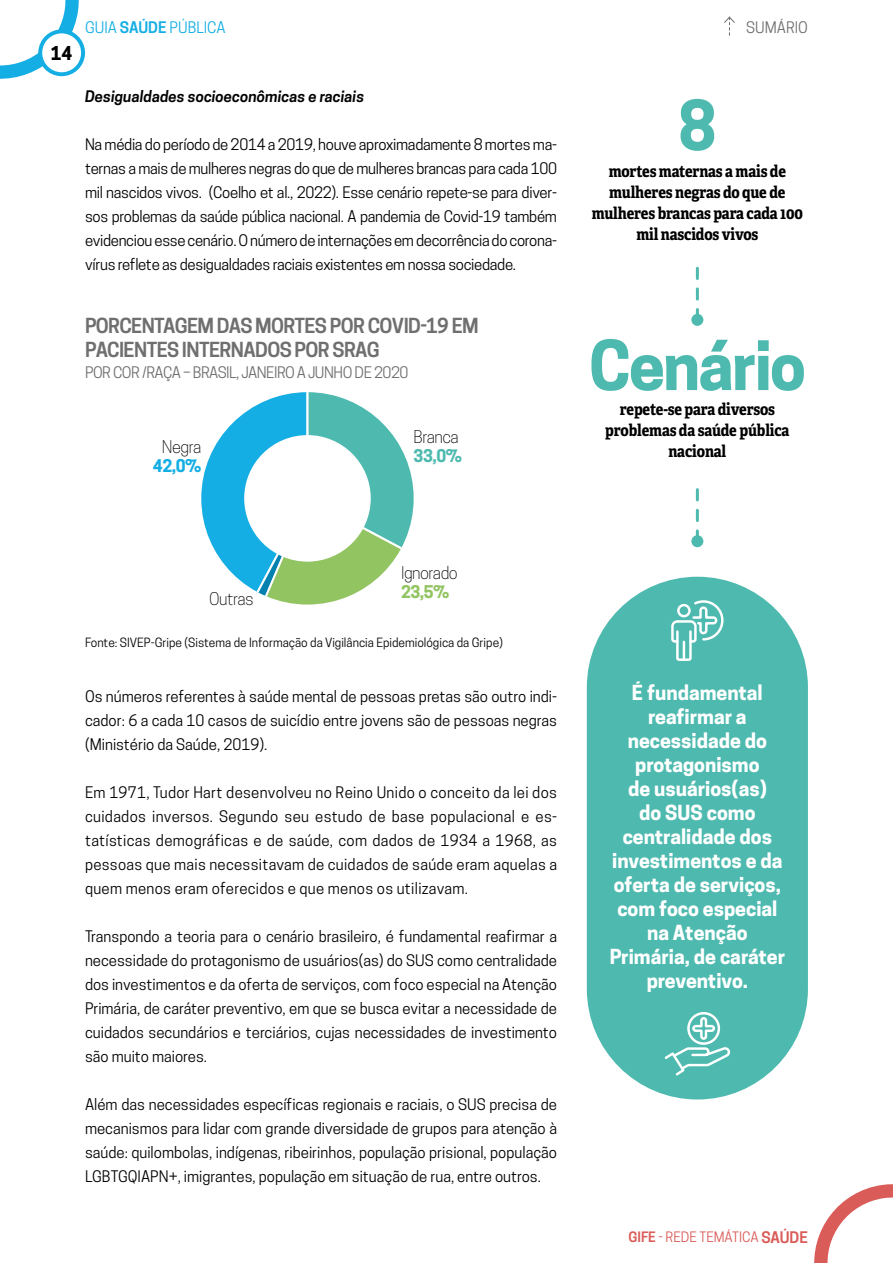
<style>
.page{position:relative;width:893px;height:1263px;background:#fff}
.page>*{position:absolute;margin:0;border:0;box-sizing:border-box;transform-origin:0 0}
.t1{font:700 64.5px "Cooper Hewitt";letter-spacing:-.03em;color:#4ebaaf}
.t2{font:700 19.5px/24px "Cooper Hewitt";color:#fff;text-align:center}
.t3{font:600 19.5px/24px "Cooper Hewitt";letter-spacing:-.03em;color:#706f6f}
.t4{font:700 18px "Cooper Hewitt";color:#000}
.t5{font:700 16.5px/21px "Adelle Condensed";letter-spacing:-.01em;color:#000;text-align:center}
.t6{font:300 16.5px "Cooper Hewitt";letter-spacing:-.03em;color:#000}
.t7{font:700 16.5px "Cooper Hewitt";color:#4ebaaf}
.t8{font:700 16.5px "Cooper Hewitt";color:#93c462}
.t9{font:700 16.5px "Cooper Hewitt";color:#15aee4}
.t10{font:15px/24px "Cooper Hewitt";color:#000;text-align:justify}
.t11{font:15px "Cooper Hewitt";letter-spacing:-.03em;color:#706f6f}
.t12{font:italic 600 15px "Cooper Hewitt";color:#000}
.t13{font:15px "Cooper Hewitt";color:#15aee4}
.t14{font:15px "Cooper Hewitt";color:#706f6f}
.t15{font:13.5px "Cooper Hewitt";color:#d95c58}
.t16{font:12px "Cooper Hewitt";color:#000}
.s1{font-weight:600}
.s2{font-weight:600;font-size:15px}
</style>
<div class="page">
<svg style="left:201px;top:392px;width:213px;height:212px"></svg>
<div style="left:244px;top:435px;width:127px;height:127px;background:#fff;border-radius:50%"></div>
<svg style="left:696px;top:268px;width:3px;height:46px"></svg>
<div style="left:691px;top:314px;width:12px;height:12px;background:#4ebaaf;border-radius:50%"></div>
<svg style="left:696px;top:490px;width:3px;height:45px"></svg>
<div style="left:691px;top:535px;width:12px;height:12px;background:#4ebaaf;border-radius:50%"></div>
<div style="left:587px;top:577px;width:221px;height:522px;background:#4ebaaf;border-radius:111px"></div>
<svg style="left:671px;top:600px;width:53px;height:61px"></svg>
<svg style="left:664px;top:1012px;width:67px;height:64px"></svg>
<svg style="left:814px;top:1184px;width:79px;height:79px"></svg>
<svg style="left:0;top:0;width:85px;height:79px"></svg>
<svg style="left:724px;top:16px;width:11px;height:19px"></svg>
<p class="t4" style="left:51px;top:42px;width:23px">14</p>
<p class="t13" style="left:85px;top:19px;width:142px">GUIA <span class="s1">SAÚDE</span> PÚBLICA</p>
<p class="t12" style="left:85px;top:88px;width:281px">Desigualdades socioeconômicas e raciais</p>
<p class="t10" style="left:85px;top:132px;width:474px">Na média do período de 2014 a 2019, houve aproximadamente 8 mortes ma&shy;ternas a mais de mulheres negras do que de mulheres brancas para cada 100 mil nascidos vivos. (Coelho et al., 2022). Esse cenário repete-se para diver&shy;sos problemas da saúde pública nacional. A pandemia de Covid-19 também evidenciou esse cenário. O número de internações em decorrência do corona&shy;vírus reflete as desigualdades raciais existentes em nossa sociedade.</p>
<h2 class="t3" style="left:85px;top:313px;width:395px">PORCENTAGEM DAS MORTES POR COVID-19 EM<br>PACIENTES INTERNADOS POR SRAG</h2>
<p class="t11" style="left:85px;top:363px;width:325px">POR COR /RAÇA – BRASIL, JANEIRO A JUNHO DE 2020</p>
<p class="t6" style="left:162px;top:437px;width:41px">Negra</p>
<p class="t9" style="left:153px;top:456px;width:50px">42,0%</p>
<p class="t6" style="left:414px;top:427px;width:47px">Branca</p>
<p class="t7" style="left:414px;top:446px;width:50px">33,0%</p>
<h1 class="t1" style="left:678px;top:88px;width:40px">8</h1>
<p class="t14" style="left:746px;top:19px;width:63px">SUMÁRIO</p>
<p class="t5" style="left:592px;top:160px;width:213px">mortes maternas a mais de mulheres negras do que de mulheres brancas para cada 100 mil nascidos vivos</p>
<h1 class="t1" style="left:589px;top:328px;width:218px">Cenário</h1>
<p class="t5" style="left:605px;top:398px;width:186px">repete-se para diversos problemas da saúde pública nacional</p>
<p class="t6" style="left:401px;top:563px;width:58px">Ignorado</p>
<p class="t8" style="left:401px;top:582px;width:50px">23,5%</p>
<p class="t6" style="left:209px;top:589px;width:46px">Outras</p>
<p class="t16" style="left:85px;top:635px;width:419px">Fonte: SIVEP-Gripe (Sistema de Informação da Vigilância Epidemiológica da Gripe)</p>
<p class="t10" style="left:85px;top:684px;width:474px">Os números referentes à saúde mental de pessoas pretas são outro indi&shy;cador: 6 a cada 10 casos de suicídio entre jovens são de pessoas negras (Ministério da Saúde, 2019).</p>
<p class="t10" style="left:85px;top:780px;width:474px">Em 1971, Tudor Hart desenvolveu no Reino Unido o conceito da lei dos cuidados inversos. Segundo seu estudo de base populacional e es&shy;tatísticas demográficas e de saúde, com dados de 1934 a 1968, as pessoas que mais necessitavam de cuidados de saúde eram aquelas a quem menos eram oferecidos e que menos os utilizavam.</p>
<p class="t10" style="left:85px;top:924px;width:474px">Transpondo a teoria para o cenário brasileiro, é fundamental reafirmar a necessidade do protagonismo de usuários(as) do SUS como centralidade dos investimentos e da oferta de serviços, com foco especial na Atenção Primária, de caráter preventivo, em que se busca evitar a necessidade de cuidados secundários e terciários, cujas necessidades de investimento são muito maiores.</p>
<p class="t10" style="left:85px;top:1092px;width:474px">Além das necessidades específicas regionais e raciais, o SUS precisa de mecanismos para lidar com grande diversidade de grupos para atenção à saúde: quilombolas, indígenas, ribeirinhos, população prisional, população LGBTGQIAPN+, imigrantes, população em situação de rua, entre outros.</p>
<h2 class="t2" style="left:610px;top:680px;width:177px">É fundamental reafirmar a necessidade do protagonismo<br>de usuários(as)<br>do SUS como centralidade dos investimentos e da oferta de serviços, com foco especial na Atenção<br>Primária, de caráter preventivo.</h2>
<p class="t15" style="left:628px;top:1229px;width:181px"><span class="s1">GIFE</span> - REDE TEMÁTICA <span class="s2">SAÚDE</span></p>
</div>
